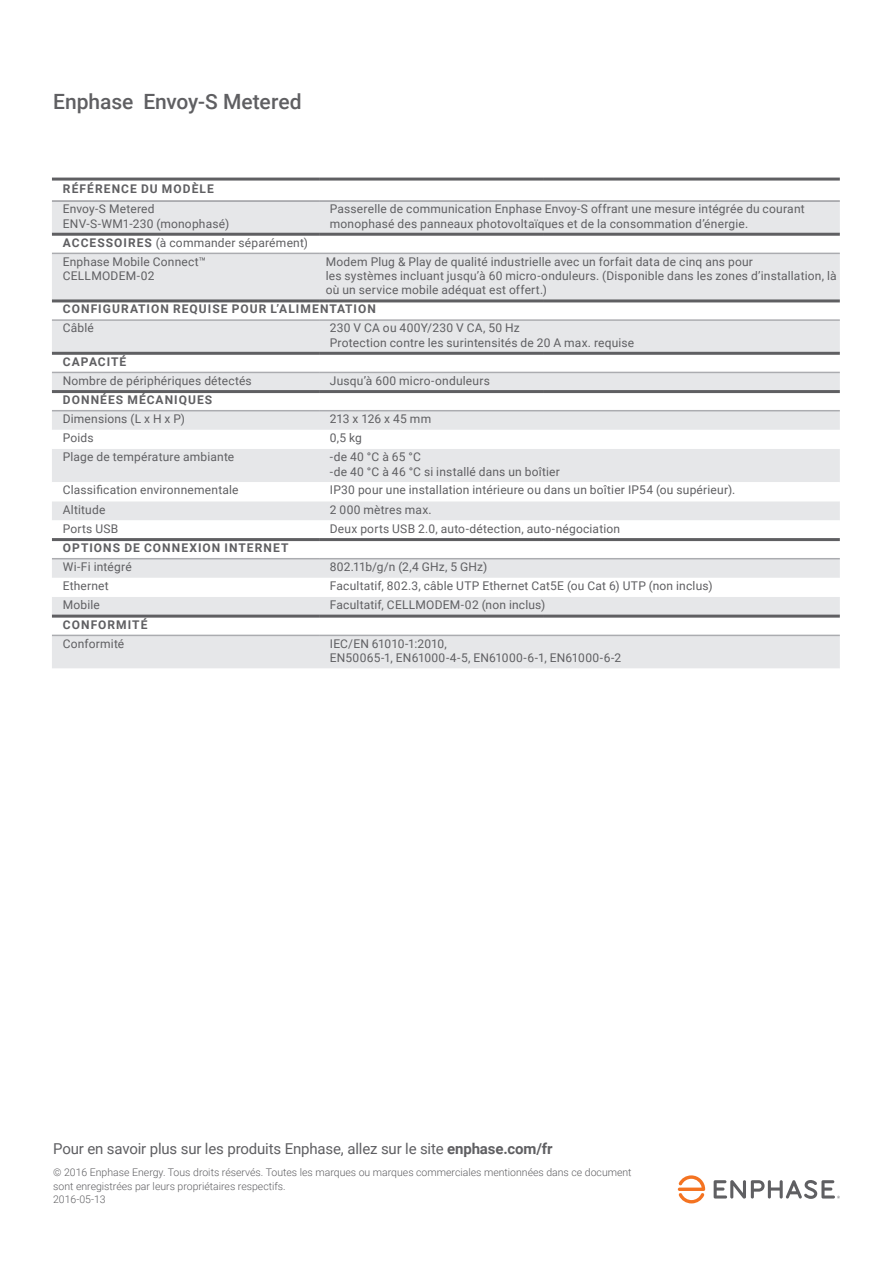
<style>
.page{position:relative;width:893px;height:1263px;background:#fff}
.page>*{position:absolute;margin:0;border:0;box-sizing:border-box;transform-origin:0 0}
.t1{font:500 21px "Roboto";color:#5f5f62}
.t2{font:15px "Roboto";letter-spacing:-.01em;color:#5f5f62}
.t3{font:12px/14.4px "Roboto";letter-spacing:.015em;color:#5f5f62}
.t4{font:700 12px "Roboto";letter-spacing:.085em;color:#5f5f62}
.t5{font:300 10.5px/13.5px "Roboto";color:#5f5f62}
.s1{font-weight:700}
</style>
<div class="page">
<svg style="left:678px;top:1175px;width:27px;height:28px"></svg>
<svg style="left:714px;top:1180px;width:126px;height:19px"></svg>
<div style="left:52px;top:202px;width:788px;height:31px;background:#e6e7e9"></div>
<svg style="left:52px;top:252px;width:788px;height:416px;fill:#e6e7e9"></svg>
<hr style="left:52px;top:178px;width:267px;height:3px;background:#5f5f62">
<hr style="left:319px;top:178px;width:225px;height:3px;background:#5f5f62">
<hr style="left:544px;top:178px;width:296px;height:3px;background:#5f5f62">
<hr style="left:52px;top:200px;width:267px;height:2px;background:#9b9ca0">
<hr style="left:319px;top:200px;width:225px;height:2px;background:#9b9ca0">
<hr style="left:544px;top:200px;width:296px;height:2px;background:#9b9ca0">
<hr style="left:52px;top:233px;width:267px;height:3px;background:#5f5f62">
<hr style="left:319px;top:233px;width:225px;height:3px;background:#5f5f62">
<hr style="left:544px;top:233px;width:296px;height:3px;background:#5f5f62">
<hr style="left:319px;top:253px;width:225px;height:1px;background:#abacb0">
<hr style="left:544px;top:253px;width:296px;height:1px;background:#abacb0">
<hr style="left:52px;top:253px;width:267px;height:1px;background:#abacb0">
<hr style="left:52px;top:352px;width:267px;height:3px;background:#5f5f62">
<hr style="left:52px;top:390px;width:267px;height:3px;background:#5f5f62">
<hr style="left:52px;top:538px;width:267px;height:3px;background:#5f5f62">
<hr style="left:52px;top:372px;width:267px;height:1px;background:#abacb0">
<hr style="left:52px;top:558px;width:267px;height:1px;background:#abacb0">
<hr style="left:319px;top:352px;width:225px;height:3px;background:#5f5f62">
<hr style="left:544px;top:352px;width:296px;height:3px;background:#5f5f62">
<hr style="left:319px;top:390px;width:225px;height:3px;background:#5f5f62">
<hr style="left:544px;top:390px;width:296px;height:3px;background:#5f5f62">
<hr style="left:319px;top:538px;width:225px;height:3px;background:#5f5f62">
<hr style="left:544px;top:538px;width:296px;height:3px;background:#5f5f62">
<hr style="left:319px;top:372px;width:225px;height:1px;background:#abacb0">
<hr style="left:544px;top:372px;width:296px;height:1px;background:#abacb0">
<hr style="left:319px;top:558px;width:225px;height:1px;background:#abacb0">
<hr style="left:544px;top:558px;width:296px;height:1px;background:#abacb0">
<hr style="left:52px;top:410px;width:267px;height:1px;background:#abacb0">
<hr style="left:319px;top:410px;width:225px;height:1px;background:#abacb0">
<hr style="left:544px;top:410px;width:296px;height:1px;background:#abacb0">
<hr style="left:52px;top:615px;width:267px;height:3px;background:#5f5f62">
<hr style="left:319px;top:615px;width:225px;height:3px;background:#5f5f62">
<hr style="left:544px;top:615px;width:296px;height:3px;background:#5f5f62">
<hr style="left:52px;top:635px;width:267px;height:1px;background:#abacb0">
<hr style="left:319px;top:635px;width:225px;height:1px;background:#abacb0">
<hr style="left:544px;top:635px;width:296px;height:1px;background:#abacb0">
<hr style="left:52px;top:299px;width:267px;height:3px;background:#5f5f62">
<hr style="left:319px;top:299px;width:225px;height:3px;background:#5f5f62">
<hr style="left:544px;top:299px;width:296px;height:3px;background:#5f5f62">
<hr style="left:52px;top:319px;width:267px;height:2px;background:#abacb0">
<hr style="left:319px;top:319px;width:225px;height:2px;background:#abacb0">
<hr style="left:544px;top:319px;width:296px;height:2px;background:#abacb0">
<h1 class="t1" style="left:53px;top:94px;width:250px">Enphase Envoy-S Metered</h1>
<p class="t4" style="left:63px;top:184px;width:152px">RÉFÉRENCE DU MODÈLE</p>
<p class="t3" style="left:63px;top:201px;width:168px">Envoy-S Metered<br>ENV-S-WM1-230 (monophasé)</p>
<p class="t3" style="left:330px;top:201px;width:476px">Passerelle de communication Enphase Envoy-S offrant une mesure intégrée du courant monophasé des panneaux photovoltaïques et de la consommation d’énergie.</p>
<p class="t3" style="left:63px;top:233px;width:247px;line-height:18.9px"><span class="s1">ACCESSOIRES</span> (à commander séparément)<br>Enphase Mobile Connect™</p>
<p class="t3" style="left:63px;top:268px;width:93px">CELLMODEM-02</p>
<p class="t3" style="left:326px;top:254px;width:512px">Modem Plug &amp; Play de qualité industrielle avec un forfait data de cinq ans pour<br>les systèmes incluant jusqu’à 60 micro-onduleurs. (Disponible dans les zones d’installation, là où un service mobile adéquat est offert.)</p>
<p class="t4" style="left:63px;top:304px;width:314px">CONFIGURATION REQUISE POUR L’ALIMENTATION</p>
<p class="t3" style="left:63px;top:320px;width:33px">Câblé</p>
<p class="t3" style="left:330px;top:320px;width:306px">230 V CA ou 400Y/230 V CA, 50 Hz<br>Protection contre les surintensités de 20 A max. requise</p>
<p class="t4" style="left:63px;top:357px;width:65px">CAPACITÉ</p>
<p class="t3" style="left:63px;top:374px;width:191px">Nombre de périphériques détectés</p>
<p class="t3" style="left:330px;top:373px;width:161px">Jusqu’à 600 micro-onduleurs</p>
<p class="t4" style="left:63px;top:395px;width:151px">DONNÉES MÉCANIQUES</p>
<p class="t3" style="left:63px;top:411px;width:124px">Dimensions (L x H x P)</p>
<p class="t3" style="left:330px;top:411px;width:103px">213 x 126 x 45 mm</p>
<p class="t3" style="left:63px;top:432px;width:32px">Poids</p>
<p class="t3" style="left:330px;top:430px;width:34px">0,5 kg</p>
<p class="t3" style="left:63px;top:451px;width:173px">Plage de température ambiante</p>
<p class="t3" style="left:330px;top:449px;width:232px">-de 40 °C à 65 °C<br>-de 40 °C à 46 °C si installé dans un boîtier</p>
<p class="t3" style="left:63px;top:483px;width:177px">Classification environnementale</p>
<p class="t3" style="left:330px;top:483px;width:407px">IP30 pour une installation intérieure ou dans un boîtier IP54 (ou supérieur).</p>
<p class="t3" style="left:63px;top:502px;width:44px">Altitude</p>
<p class="t3" style="left:330px;top:502px;width:103px">2 000 mètres max.</p>
<p class="t3" style="left:63px;top:522px;width:57px">Ports USB</p>
<p class="t3" style="left:330px;top:521px;width:292px">Deux ports USB 2.0, auto-détection, auto-négociation</p>
<p class="t4" style="left:63px;top:543px;width:227px">OPTIONS DE CONNEXION INTERNET</p>
<p class="t3" style="left:63px;top:559px;width:70px">Wi-Fi intégré</p>
<p class="t3" style="left:330px;top:559px;width:159px">802.11b/g/n (2,4 GHz, 5 GHz)</p>
<p class="t3" style="left:63px;top:580px;width:48px">Ethernet</p>
<p class="t3" style="left:330px;top:578px;width:384px">Facultatif, 802.3, câble UTP Ethernet Cat5E (ou Cat 6) UTP (non inclus)</p>
<p class="t3" style="left:63px;top:597px;width:39px">Mobile</p>
<p class="t3" style="left:330px;top:597px;width:217px">Facultatif, CELLMODEM-02 (non inclus)</p>
<p class="t4" style="left:63px;top:620px;width:86px">CONFORMITÉ</p>
<p class="t3" style="left:63px;top:637px;width:63px">Conformité</p>
<p class="t3" style="left:330px;top:636px;width:293px">IEC/EN 61010-1:2010,<br>EN50065-1, EN61000-4-5, EN61000-6-1, EN61000-6-2</p>
<p class="t2" style="left:53px;top:1142px;width:501px">Pour en savoir plus sur les produits Enphase, allez sur le site <span class="s1">enphase.com/fr</span></p>
<p class="t5" style="left:53px;top:1167px;width:580px">© 2016 Enphase Energy. Tous droits réservés. Toutes les marques ou marques commerciales mentionnées dans ce document sont enregistrées par leurs propriétaires respectifs.<br>2016-05-13</p>
</div>
